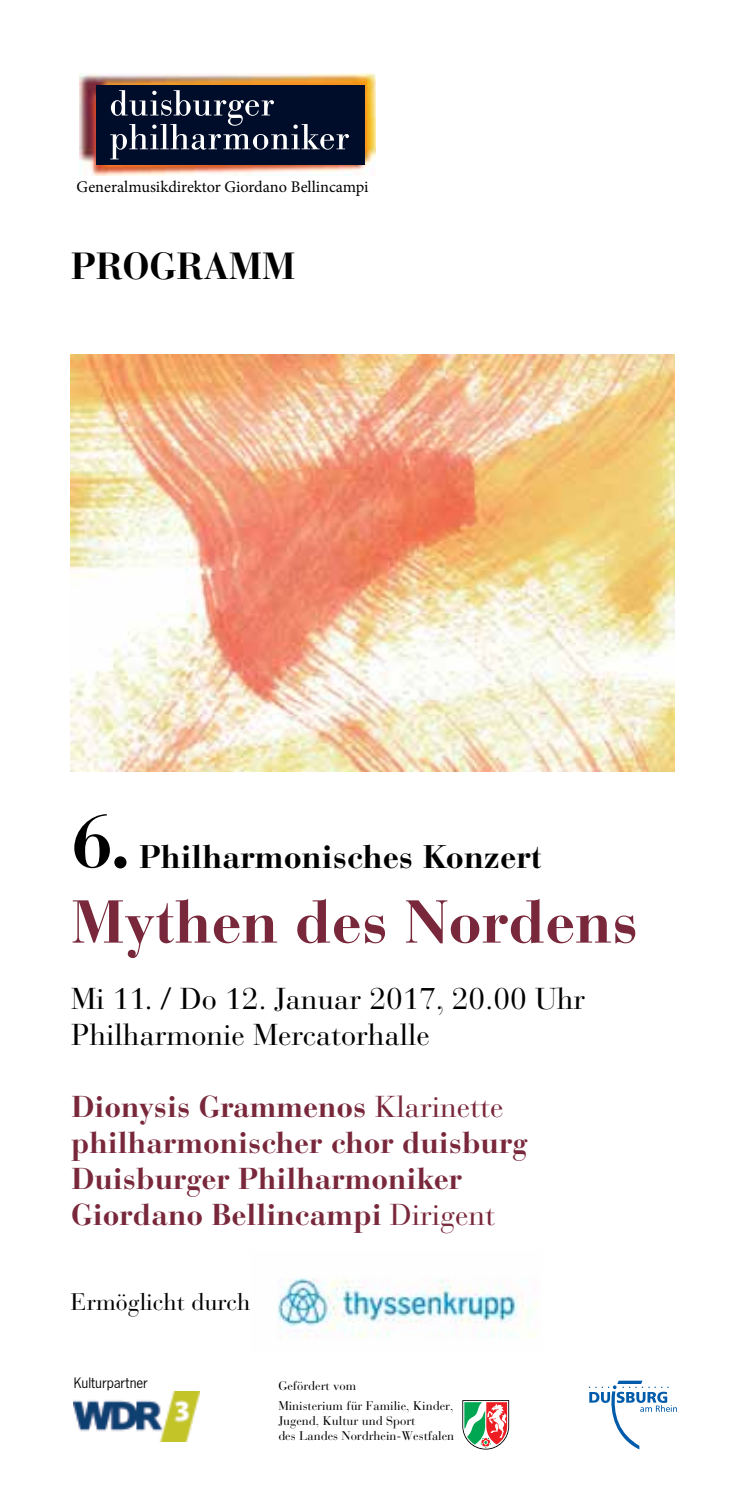
<style>
.page{position:relative;width:745px;height:1489px;background:#fff}
.page>*{position:absolute;margin:0;border:0;box-sizing:border-box;transform-origin:0 0}
.t1{font:700 75px "Bauer Bodoni Std";color:#000}
.t2{font:700 60px "Bauer Bodoni Std";color:#79283b}
.t3{font:700 37.5px "Bauer Bodoni Std";color:#000}
.t4{font:700 32.5px "Bauer Bodoni Std";color:#000}
.t5{font:700 30px/36px "Bauer Bodoni Std";color:#79283b}
.t6{font:30px/36px "Bauer Bodoni Std";color:#000}
.t7{font:23.75px "Bauer Bodoni Std";color:#000}
.t8{font:16.25px "Minion Pro";letter-spacing:-.005em;color:#000}
.t9{font:15px "News Gothic BQ";color:#000}
.t10{font:12.5px/20px "Bauer Bodoni Std";color:#000}
.s1{font-weight:400}
</style>
<div class="page">
<img style="left:79px;top:73px;width:296px;height:102px">
<div style="left:97px;top:85px;width:268px;height:80px;background:#000d2a"></div>
<svg style="left:110px;top:90px;width:239px;height:69px"></svg>
<svg style="left:462px;top:1400px;width:47px;height:49px"></svg>
<svg style="left:588px;top:1380px;width:88px;height:69px"></svg>
<img style="left:74px;top:1391px;width:125px;height:50px">
<img style="left:278px;top:1278px;width:259px;height:60px">
<img style="left:71px;top:354px;width:602px;height:417px">
<p class="t8" style="left:77px;top:176px;width:293px">Generalmusikdirektor Giordano Bellincampi</p>
<p class="t3" style="left:71px;top:244px;width:226px">PROGRAMM</p>
<h1 class="t1" style="left:71px;top:796px;width:61px">6.</h1>
<p class="t4" style="left:139px;top:836px;width:404px">Philharmonisches Konzert</p>
<h2 class="t2" style="left:71px;top:885px;width:568px">Mythen des Nordens</h2>
<p class="t6" style="left:71px;top:980px;width:515px">Mi 11. / Do 12. Januar 2017, 20.00 Uhr<br>Philharmonie Mercatorhalle</p>
<p class="t5" style="left:71px;top:1088px;width:457px">Dionysis Grammenos <span class="s1">Klarinette </span>philharmonischer chor duisburg<br>Duisburger Philharmoniker<br>Giordano Bellincampi <span class="s1">Dirigent</span></p>
<p class="t7" style="left:71px;top:1287px;width:181px">Ermöglicht durch</p>
<p class="t9" style="left:74px;top:1374px;width:75px">Kulturpartner</p>
<p class="t10" style="left:278px;top:1375px;width:177px">Gefördert vom<br>Ministerium für Familie, Kinder,</p>
<p class="t10" style="left:278px;top:1412px;width:177px;line-height:15px">Jugend, Kultur und Sport<br>des Landes Nordrhein-Westfalen</p>
</div>
